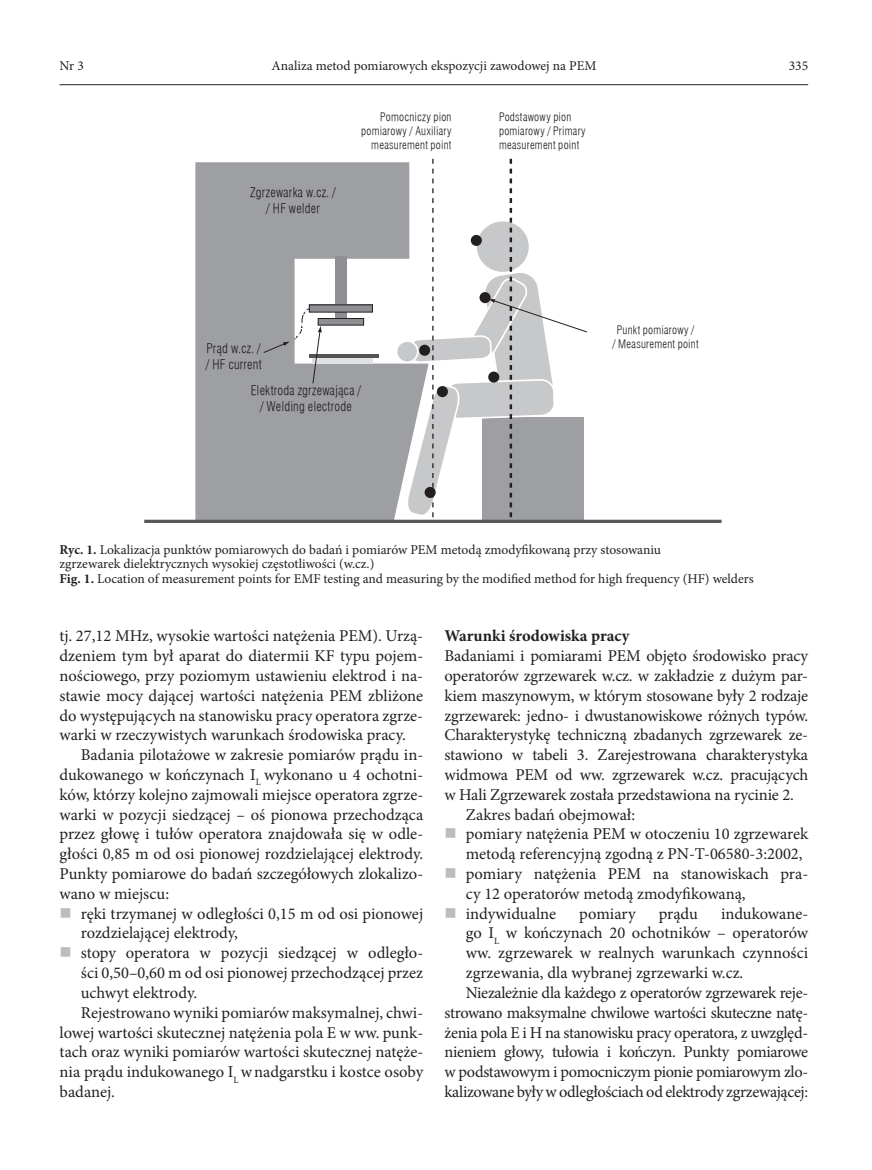
<style>
.page{position:relative;width:872px;height:1170px;background:#fff}
.page>*{position:absolute;margin:0;border:0;box-sizing:border-box;transform-origin:0 0}
.t1{font:16.5px/19.8px "Minion Pro";letter-spacing:-.01em;color:#231f20}
.t2{font:700 16.5px "Minion Pro";color:#231f20}
.t3{font:13.5px/14.2px "Minion Pro";color:#231f20}
.t4{font:13.05px/15.8px "Swiss 721 Lt Cn AT";letter-spacing:.015em;color:#231f20;text-align:center}
.t5{font:11.4px/13.8px "Swiss 721 Lt Cn AT";letter-spacing:.02em;color:#231f20;text-align:right}
.s1{font-weight:700}
.s2{color:#bcbdc0}
</style>
<div class="page">
<hr style="left:60px;top:84px;width:748px;height:1px;background:#231f20">
<svg style="left:195px;top:162px;width:201px;height:357px;fill:#9d9fa2"></svg>
<div style="left:335px;top:257px;width:12px;height:63px;background:#8d8f92"></div>
<div style="left:309px;top:305px;width:63px;height:7px;background:#8d8f92"></div>
<div style="left:309px;top:304px;width:64px;height:8px;border:1px solid #231f20"></div>
<div style="left:318px;top:318px;width:45px;height:7px;background:#8d8f92"></div>
<div style="left:318px;top:318px;width:46px;height:7px;border:1px solid #231f20"></div>
<div style="left:312px;top:357px;width:60px;height:6px;background:#e0e1e3"></div>
<hr style="left:308px;top:354px;width:70px;height:3px;background:#535355">
<svg style="left:144px;top:519px;width:577px;height:4px;fill:#58595b"></svg>
<svg style="left:263px;top:307px;width:59px;height:77px"></svg>
<svg style="left:396px;top:159px;width:192px;height:363px"></svg>
<p class="t3" style="left:60px;top:59px;width:26px">Nr 3</p>
<p class="t3" style="left:271px;top:59px;width:326px">Analiza metod pomiarowych ekspozycji zawodowej na PEM</p>
<p class="t3" style="left:788px;top:59px;width:21px">335</p>
<p class="t4" style="left:250px;top:185px;width:87px">Zgrzewarka w.cz. / / HF welder</p>
<p class="t5" style="left:361px;top:110px;width:92px">Pomocniczy pion pomiarowy / Auxiliary measurement point</p>
<p class="t5" style="left:499px;top:110px;width:88px;text-align:left">Podstawowy pion pomiarowy / Primary measurement point</p>
<p class="t4" style="left:206px;top:341px;width:57px;text-align:left">Prąd w.cz. / / HF current</p>
<p class="t4" style="left:251px;top:382px;width:112px">Elektroda zgrzewająca / / Welding electrode</p>
<p class="t5" style="left:612px;top:323px;width:88px;text-align:center">Punkt pomiarowy /<br>/ Measurement point</p>
<p class="t3" style="left:60px;top:542px;width:695px"><span class="s1">Ryc. 1.</span> Lokalizacja punktów pomiarowych do badań i pomiarów PEM metodą zmodyfikowaną przy stosowaniu<br>zgrzewarek dielektrycznych wysokiej częstotliwości (w.cz.)<br><span class="s1">Fig. 1.</span> Location of measurement points for EMF testing and measuring by the modified method for high frequency (HF) welders</p>
<p class="t1" style="left:60px;top:626px;width:365px;text-align:justify">tj. 27,12 MHz, wysokie wartości natężenia PEM). Urzą&shy;dzeniem tym był aparat do diatermii KF typu pojem&shy;nościowego, przy poziomym ustawieniu elektrod i na&shy;stawie mocy dającej wartości natężenia PEM zbliżone do występujących na stanowisku pracy operatora zgrze&shy;warki w rzeczywistych warunkach środowiska pracy.</p>
<p class="t1" style="left:60px;top:745px;width:365px;text-align:justify;text-indent:21px">Badania pilotażowe w zakresie pomiarów prądu in&shy;dukowanego w kończynach I<sub>L</sub> wykonano u 4 ochotni&shy;ków, którzy kolejno zajmowali miejsce operatora zgrze&shy;warki w pozycji siedzącej – oś pionowa przechodząca przez głowę i tułów operatora znajdowała się w odle&shy;głości 0,85 m od osi pionowej rozdzielającej elektrody.<br>Punkty pomiarowe do badań szczegółowych zlokalizo&shy;wano w miejscu:</p>
<p class="t1" style="left:81px;top:903px;width:344px;text-indent:-21px"><span class="s2">■</span> ręki trzymanej w odległości 0,15 m od osi pionowej rozdzielającej elektrody,</p>
<p class="t1" style="left:60px;top:943px;width:365px"><span class="s2">■</span> stopy operatora w pozycji siedzącej w odległo-</p>
<p class="t1" style="left:81px;top:962px;width:344px">ści 0,50–0,60 m od osi pionowej przechodzącej przez</p>
<p class="t1" style="left:81px;top:982px;width:118px">uchwyt elektrody.</p>
<p class="t1" style="left:81px;top:1002px;width:344px">Rejestrowano wyniki pomiarów maksymalnej, chwi-</p>
<p class="t1" style="left:60px;top:1022px;width:365px">lowej wartości skutecznej natężenia pola E w ww. punk-</p>
<p class="t1" style="left:60px;top:1042px;width:365px">tach oraz wyniki pomiarów wartości skutecznej natęże-</p>
<p class="t1" style="left:60px;top:1061px;width:365px">nia prądu indukowanego I<sub>L</sub> wnadgarstku i kostce osoby</p>
<p class="t1" style="left:60px;top:1081px;width:57px">badanej.</p>
<p class="t2" style="left:444px;top:624px;width:187px">Warunki środowiska pracy</p>
<p class="t1" style="left:444px;top:646px;width:365px">Badaniami i pomiarami PEM objęto środowisko pracy</p>
<p class="t1" style="left:444px;top:665px;width:365px">operatorów zgrzewarek w.cz. w zakładzie z dużym par-</p>
<p class="t1" style="left:444px;top:685px;width:365px">kiem maszynowym, w którym stosowane były 2 rodzaje</p>
<p class="t1" style="left:444px;top:705px;width:365px">zgrzewarek: jedno- i dwustanowiskowe różnych typów.</p>
<p class="t1" style="left:444px;top:725px;width:365px">Charakterystykę techniczną zbadanych zgrzewarek ze-</p>
<p class="t1" style="left:444px;top:745px;width:365px">stawiono w tabeli 3. Zarejestrowana charakterystyka</p>
<p class="t1" style="left:444px;top:764px;width:365px">widmowa PEM od ww. zgrzewarek w.cz. pracujących</p>
<p class="t1" style="left:444px;top:784px;width:351px">w Hali Zgrzewarek została przedstawiona na rycinie 2.</p>
<p class="t1" style="left:466px;top:804px;width:171px">Zakres badań obejmował:</p>
<p class="t1" style="left:466px;top:824px;width:344px;text-indent:-21px"><span class="s2">■</span> pomiary natężenia PEM w otoczeniu 10 zgrzewarek metodą referencyjną zgodną z PN-T-06580-3:2002,</p>
<p class="t1" style="left:466px;top:863px;width:344px;text-indent:-21px"><span class="s2">■</span> pomiary natężenia PEM na stanowiskach pra&shy;cy 12 operatorów metodą zmodyfikowaną,</p>
<p class="t1" style="left:444px;top:903px;width:113px"><span class="s2">■</span> indywidualne</p>
<p class="t1" style="left:579px;top:903px;width:58px">pomiary</p>
<p class="t1" style="left:659px;top:903px;width:41px">prądu</p>
<p class="t1" style="left:721px;top:903px;width:89px">indukowane-</p>
<p class="t1" style="left:466px;top:923px;width:344px">go I<sub>L</sub> w kończynach 20 ochotników – operatorów</p>
<p class="t1" style="left:466px;top:943px;width:344px">ww. zgrzewarek w realnych warunkach czynności</p>
<p class="t1" style="left:466px;top:962px;width:279px">zgrzewania, dla wybranej zgrzewarki w.cz.</p>
<p class="t1" style="left:466px;top:982px;width:344px">Niezależnie dla każdego z operatorów zgrzewarek reje-</p>
<p class="t1" style="left:444px;top:1002px;width:365px">strowano maksymalne chwilowe wartości skuteczne natę-</p>
<p class="t1" style="left:444px;top:1022px;width:365px">żenia pola E i H na stanowisku pracy operatora, z uwzględ-</p>
<p class="t1" style="left:444px;top:1042px;width:365px">nieniem głowy, tułowia i kończyn. Punkty pomiarowe</p>
<p class="t1" style="left:444px;top:1061px;width:365px">w podstawowym i pomocniczym pionie pomiarowym zlo-</p>
<p class="t1" style="left:444px;top:1081px;width:365px">kalizowane były w odległościach od elektrody zgrzewającej:</p>
</div>
